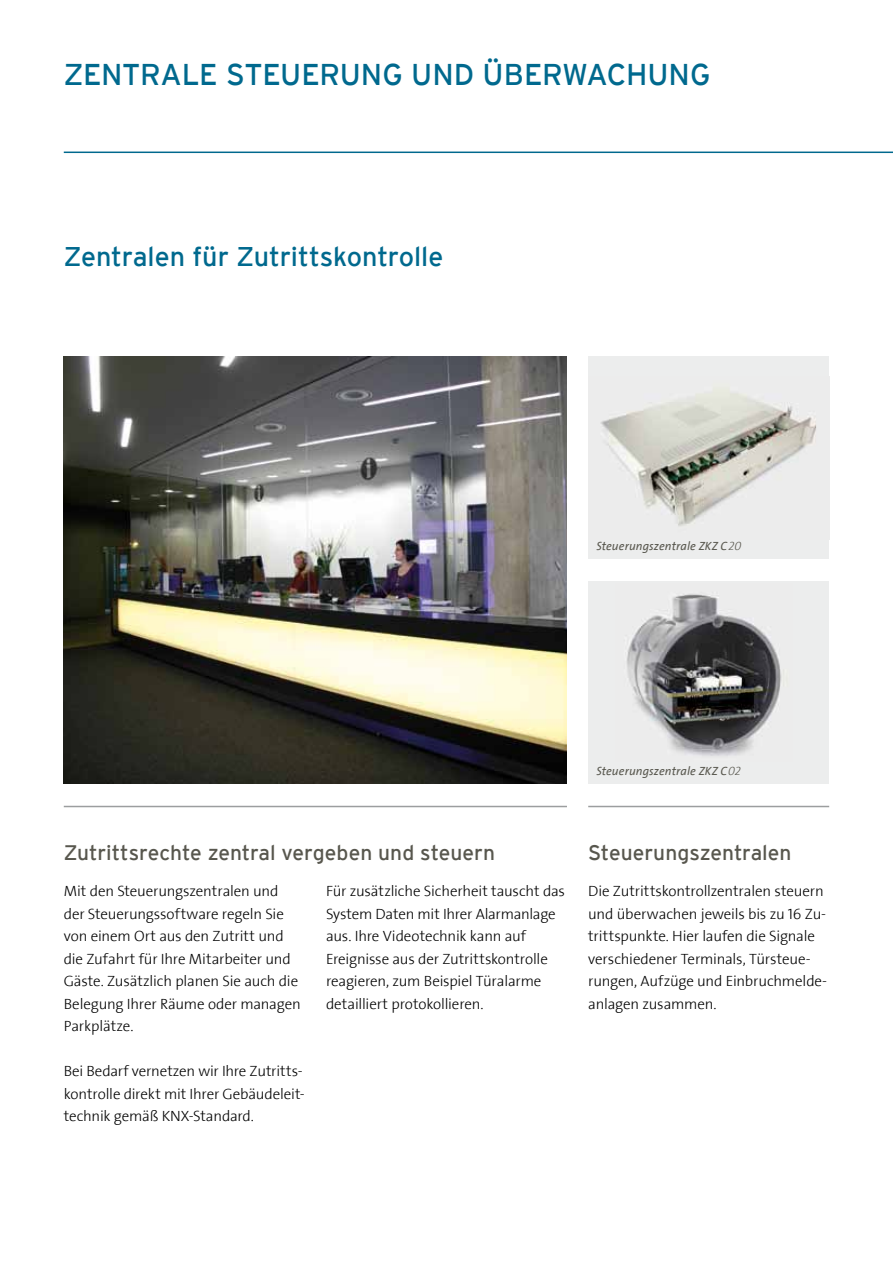
<style>
.page{position:relative;width:893px;height:1263px;background:#fff}
.page>*{position:absolute;margin:0;border:0;box-sizing:border-box;transform-origin:0 0}
.t1{font:30px "Interstate";letter-spacing:-.01em;color:#00698e}
.t2{font:27px "Interstate";letter-spacing:-.005em;color:#00698e}
.t3{font:21px "Interstate";color:#58574e}
.t4{font:300 15px/22.5px "The Sans";letter-spacing:-.01em;color:#000}
.t5{font:italic 12px "The Sans";letter-spacing:.005em;color:#58574e}
.s1{font-family:"The Sans Caps";font-weight:300}
.s2{font-family:"The Sans Caps"}
</style>
<div class="page">
<img style="left:64px;top:356px;width:503px;height:428px">
<hr style="left:64px;top:152px;width:829px;height:1px;background:#00698e">
<div style="left:588px;top:356px;width:241px;height:203px;background:#eceded"></div>
<img style="left:601px;top:388px;width:215px;height:138px">
<div style="left:588px;top:581px;width:241px;height:203px;background:#eceded"></div>
<img style="left:627px;top:594px;width:157px;height:162px">
<hr style="left:588px;top:806px;width:241px;height:1px;background:#9c9e9f">
<hr style="left:64px;top:806px;width:503px;height:1px;background:#9c9e9f">
<h1 class="t1" style="left:64px;top:57px;width:201px">ZENTRALE Steuerun</h1>
<h1 class="t1" style="left:382px;top:57px;width:50px">g und</h1>
<h1 class="t1" style="left:483px;top:57px;width:125px">Überwachun</h1>
<h1 class="t1" style="left:690px;top:57px;width:22px">g</h1>
<h2 class="t2" style="left:64px;top:242px;width:381px">Zentralen für Zutrittskontrolle</h2>
<p class="t5" style="left:596px;top:540px;width:149px">Steuerungszentrale ZKZ C<span class="s1">20</span></p>
<p class="t5" style="left:596px;top:764px;width:148px">Steuerungszentrale ZKZ C<span class="s1">02</span></p>
<h3 class="t3" style="left:64px;top:841px;width:433px">Zutrittsrechte zentral vergeben und steuern</h3>
<h3 class="t3" style="left:588px;top:841px;width:205px">Steuerungszentralen</h3>
<p class="t4" style="left:64px;top:881px;width:239px">Mit den Steuerungszentralen und der Steuerungssoftware regeln Sie von einem Ort aus den Zutritt und die Zufahrt für Ihre Mitarbeiter und<br>Gäste. Zusätzlich planen Sie auch die<br>Belegung Ihrer Räume oder managen<br>Parkplätze.</p>
<p class="t4" style="left:64px;top:1061px;width:242px">Bei Bedarf vernetzen wir Ihre Zutritts&shy;kontrolle direkt mit Ihrer Gebäudeleit&shy;technik gemäß KNX-Standard.</p>
<p class="t4" style="left:326px;top:881px;width:241px">Für zusätzliche Sicherheit tauscht das System Daten mit Ihrer Alarmanlage aus. Ihre Videotechnik kann auf Ereignisse aus der Zutrittskontrolle reagieren, zum Beispiel Türalarme detailliert protokollieren.</p>
<p class="t4" style="left:588px;top:881px;width:240px">Die Zutrittskontrollzentralen steuern und überwachen jeweils bis zu <span class="s2">16</span> Zu&shy;trittspunkte. Hier laufen die Signale verschiedener Terminals, Türsteue&shy;rungen, Aufzüge und Einbruchmelde&shy;anlagen zusammen.</p>
</div>
